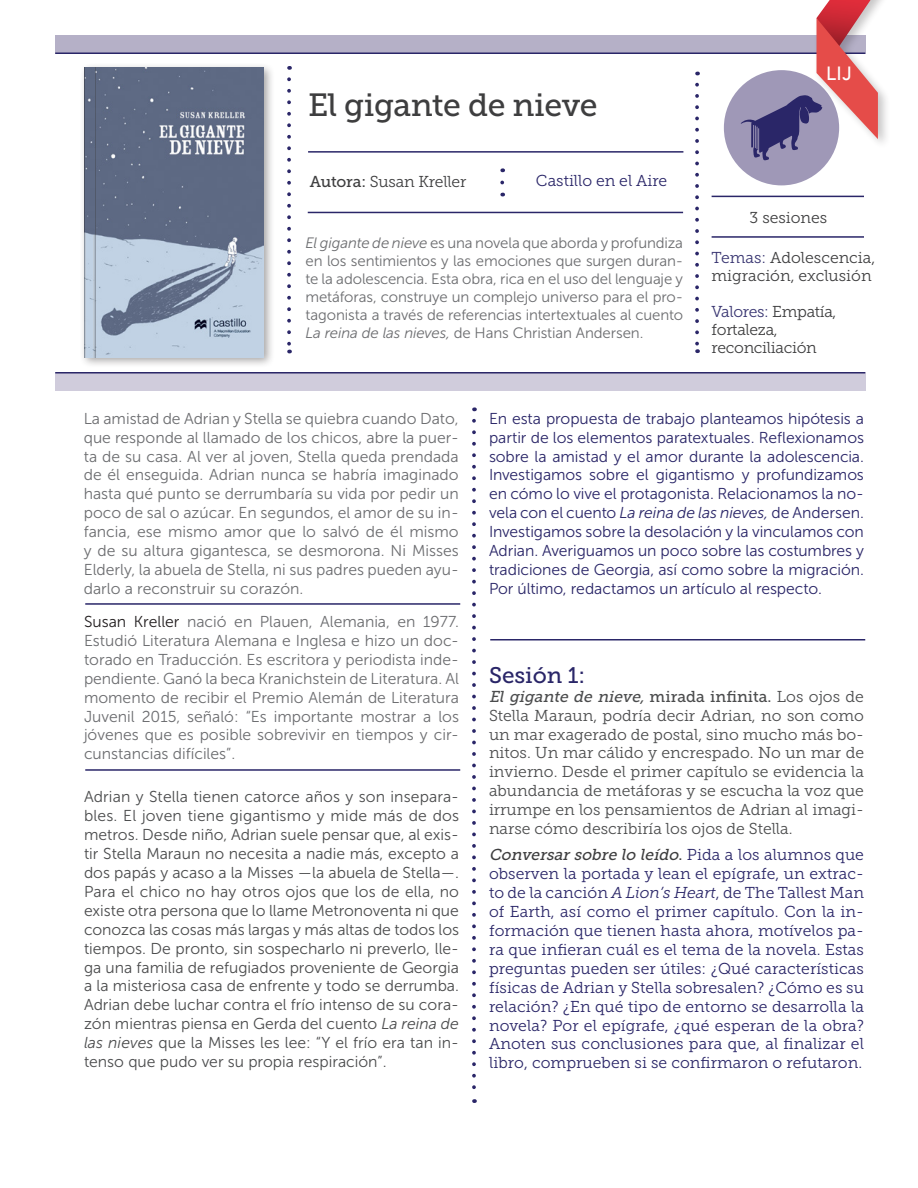
<style>
.page{position:relative;width:918px;height:1188px;background:#fff}
.page>*{position:absolute;margin:0;border:0;box-sizing:border-box;transform-origin:0 0}
._01_Título_del_libro{font:32.1px "Museo Slab 500";letter-spacing:-.015em;color:#3e3e3f}
._10_numero_de_sesion{font:22.5px "Museo Slab 500";color:#2a2668}
.t1{font:500 19.2px "Avenir";color:#fff}
._08_sinopsis{font:15.75px/18.9px "Museo Sans 300";color:#4b4c4d;text-align:justify}
._11_texto_de_sesión{font:15.75px/18.9px "Museo Slab 300";letter-spacing:.005em;color:#2a2668;text-align:justify}
._09_Resumen_de_activ{font:15.75px/18.9px "Museo Sans 300";letter-spacing:-.005em;color:#2a2668;text-align:justify}
._06_breve_introducci{font:15.75px/18.9px "Museo Sans 300";color:#6c6d70;text-align:justify}
._07_sobre_el_autor{font:15.75px/18.9px "Museo Sans 300";color:#6c6d70;text-align:justify}
.t2{font:15.75px/18.9px "Museo Slab 300";color:#4b4c4d;text-align:justify}
.texto_temas_valores{font:15.75px/18px "Museo Slab 300";letter-spacing:-.02em;color:#3e3e3f}
.texto_temas_valores-2{font:15.75px/18px "Museo Slab 300";color:#3e3e3f}
._02_Autor_e_ilustrad{font:15.75px "Museo Slab 300";letter-spacing:-.01em;color:#3e3e3f}
._03_serie{font:15.75px "Museo Slab 300";color:#2a2668}
._05_cantidad_de_sesi{font:15.75px "Museo Slab 300";color:#3e3e3f}
._04_descripción_de_l{font:15px/18px "Museo Sans 300";letter-spacing:-.005em;color:#6c6d70;text-align:justify}
.s1{font-family:"Museo Slab 500"}
.s2{font-style:italic}
.s3{color:#383571}
.s4{color:#231f20}
.s5{font-family:"Museo Slab 500";font-style:italic}
.s6{font-family:"Museo Slab 500";font-style:italic;color:#3e3e3f}
.s7{font-family:"Museo Slab 500";color:#3e3e3f}
</style>
<div class="page">
<div style="left:724px;top:70px;width:115px;height:115px;background:#9f98b7;border-radius:50%"></div>
<div style="left:79px;top:62px;width:196px;height:306px;background:#231f20;opacity:.4"></div>
<img style="left:95px;top:68px;width:168px;height:289px">
<div style="left:55px;top:36px;width:810px;height:18px;background:#b5b0c7"></div>
<hr style="left:55px;top:52px;width:810px;height:2px;background:#2a2668">
<div style="left:55px;top:372px;width:810px;height:18px;background:#d0ccdc"></div>
<hr style="left:55px;top:372px;width:810px;height:2px;background:#2a2668">
<svg style="left:287px;top:79px;width:4px;height:274px"></svg>
<svg style="left:695px;top:85px;width:4px;height:268px"></svg>
<hr style="left:308px;top:151px;width:375px;height:2px;background:#2a2668">
<hr style="left:308px;top:212px;width:375px;height:1px;background:#2a2668">
<hr style="left:85px;top:769px;width:375px;height:2px;background:#2a2668">
<hr style="left:85px;top:603px;width:375px;height:2px;background:#2a2668">
<hr style="left:490px;top:639px;width:375px;height:1px;background:#2a2668">
<hr style="left:712px;top:196px;width:152px;height:1px;background:#2a2668">
<hr style="left:712px;top:236px;width:152px;height:2px;background:#2a2668">
<svg style="left:740px;top:0;width:146px;height:161px"></svg>
<svg style="left:84px;top:68px;width:11px;height:289px;background:#8390a5"></svg>
<svg style="left:500px;top:182px;width:4px;height:14px"></svg>
<svg style="left:472px;top:421px;width:4px;height:682px"></svg>
<p class="_01_Título_del_libro" style="left:308px;top:87px;width:291px">El gigante de nieve</p>
<p class="_02_Autor_e_ilustrad" style="left:310px;top:173px;width:158px"><span class="s1">Autora:</span> Susan Kreller</p>
<p class="_03_serie" style="left:536px;top:172px;width:133px">Castillo en el Aire</p>
<p class="_04_descripción_de_l" style="left:305px;top:234px;width:379px"><span class="s2">El gigante de nieve</span> es una novela que aborda y profundiza en los sentimientos y las emociones que surgen duran&shy;te la adolescencia. Esta obra, rica en el uso del lenguaje y metáforas, construye un complejo universo para el pro&shy;tagonista a través de referencias intertextuales al cuento <span class="s2">La reina de las nieves,</span> de Hans Christian Andersen.</p>
<p class="t1" style="left:826px;top:57px;width:27px">LIJ</p>
<p class="_05_cantidad_de_sesi" style="left:750px;top:209px;width:79px">3 sesiones</p>
<p class="texto_temas_valores-2" style="left:712px;top:249px;width:165px"><span class="s3">Temas:</span> Adolescencia, migración, exclusión</p>
<p class="texto_temas_valores" style="left:712px;top:303px;width:126px"><span class="s3">Valores:</span> Empatía, fortaleza, reconciliación</p>
<p class="_06_breve_introducci" style="left:84px;top:409px;width:377px">La amistad de Adrian y Stella se quiebra cuando Dato, que responde al llamado de los chicos, abre la puer&shy;ta de su casa. Al ver al joven, Stella queda prendada de él enseguida. Adrian nunca se habría imaginado hasta qué punto se derrumbaría su vida por pedir un poco de sal o azúcar. En segundos, el amor de su in&shy;fancia, ese mismo amor que lo salvó de él mismo y de su altura gigantesca, se desmorona. Ni Misses Elderly, la abuela de Stella, ni sus padres pueden ayu&shy;darlo a reconstruir su corazón.</p>
<p class="_07_sobre_el_autor" style="left:84px;top:612px;width:377px"><span class="s4">Susan Kreller</span> nació en Plauen, Alemania, en 1977.<br>Estudió Literatura Alemana e Inglesa e hizo un doc&shy;torado en Traducción. Es escritora y periodista inde&shy;pendiente. Ganó la beca Kranichstein de Literatura. Al momento de recibir el Premio Alemán de Literatura Juvenil 2015, señaló: “Es importante mostrar a los jóvenes que es posible sobrevivir en tiempos y cir&shy;cunstancias difíciles”.</p>
<p class="_08_sinopsis" style="left:84px;top:788px;width:377px">Adrian y Stella tienen catorce años y son insepara&shy;bles. El joven tiene gigantismo y mide más de dos metros. Desde niño, Adrian suele pensar que, al exis&shy;tir Stella Maraun no necesita a nadie más, excepto a dos papás y acaso a la Misses —la abuela de Stella—.<br>Para el chico no hay otros ojos que los de ella, no existe otra persona que lo llame Metronoventa ni que conozca las cosas más largas y más altas de todos los tiempos. De pronto, sin sospecharlo ni preverlo, lle&shy;ga una familia de refugiados proveniente de Georgia a la misteriosa casa de enfrente y todo se derrumba.<br>Adrian debe luchar contra el frío intenso de su cora&shy;zón mientras piensa en Gerda del cuento <span class="s2">La reina de las nieves</span> que la Misses les lee: “Y el frío era tan in&shy;tenso que pudo ver su propia respiración”.</p>
<p class="_09_Resumen_de_activ" style="left:489px;top:409px;width:377px">En esta propuesta de trabajo planteamos hipótesis a partir de los elementos paratextuales. Reflexionamos sobre la amistad y el amor durante la adolescencia.<br>Investigamos sobre el gigantismo y profundizamos en cómo lo vive el protagonista. Relacionamos la no&shy;vela con el cuento <span class="s2">La reina de las nieves,</span> de Andersen.<br>Investigamos sobre la desolación y la vinculamos con Adrian. Averiguamos un poco sobre las costumbres y tradiciones de Georgia, así como sobre la migración.<br>Por último, redactamos un artículo al respecto.</p>
<p class="_10_numero_de_sesion" style="left:489px;top:663px;width:98px">Sesión 1:</p>
<p class="t2" style="left:489px;top:687px;width:377px"><span class="s5">El gigante de nieve,</span> <span class="s1">mirada infinita.</span> Los ojos de Stella Maraun, podría decir Adrian, no son como un mar exagerado de postal, sino mucho más bo&shy;nitos. Un mar cálido y encrespado. No un mar de invierno. Desde el primer capítulo se evidencia la abundancia de metáforas y se escucha la voz que irrumpe en los pensamientos de Adrian al imagi&shy;narse cómo describiría los ojos de Stella.</p>
<p class="_11_texto_de_sesión" style="left:489px;top:846px;width:377px"><span class="s6">Conversarsobre lo leído</span><span class="s7">.</span> P i d a a l o s a l u m n o s q u e observen la portada y lean el epígrafe, un extrac&shy;to de la canción <span class="s2">A Lion’s Heart</span>, de The Tallest Man of Earth, así como el primer capítulo. Con la in&shy;formación que tienen hasta ahora, motívelos pa&shy;ra que infieran cuál es el tema de la novela. Estas preguntas pueden ser útiles: ¿Qué características físicas de Adrian y Stella sobresalen? ¿Cómo es su relación? ¿En qué tipo de entorno se desarrolla la novela? Por el epígrafe, ¿qué esperan de la obra?<br>Anoten sus conclusiones para que, al finalizar el libro, comprueben si se confirmaron o refutaron.</p>
</div>
